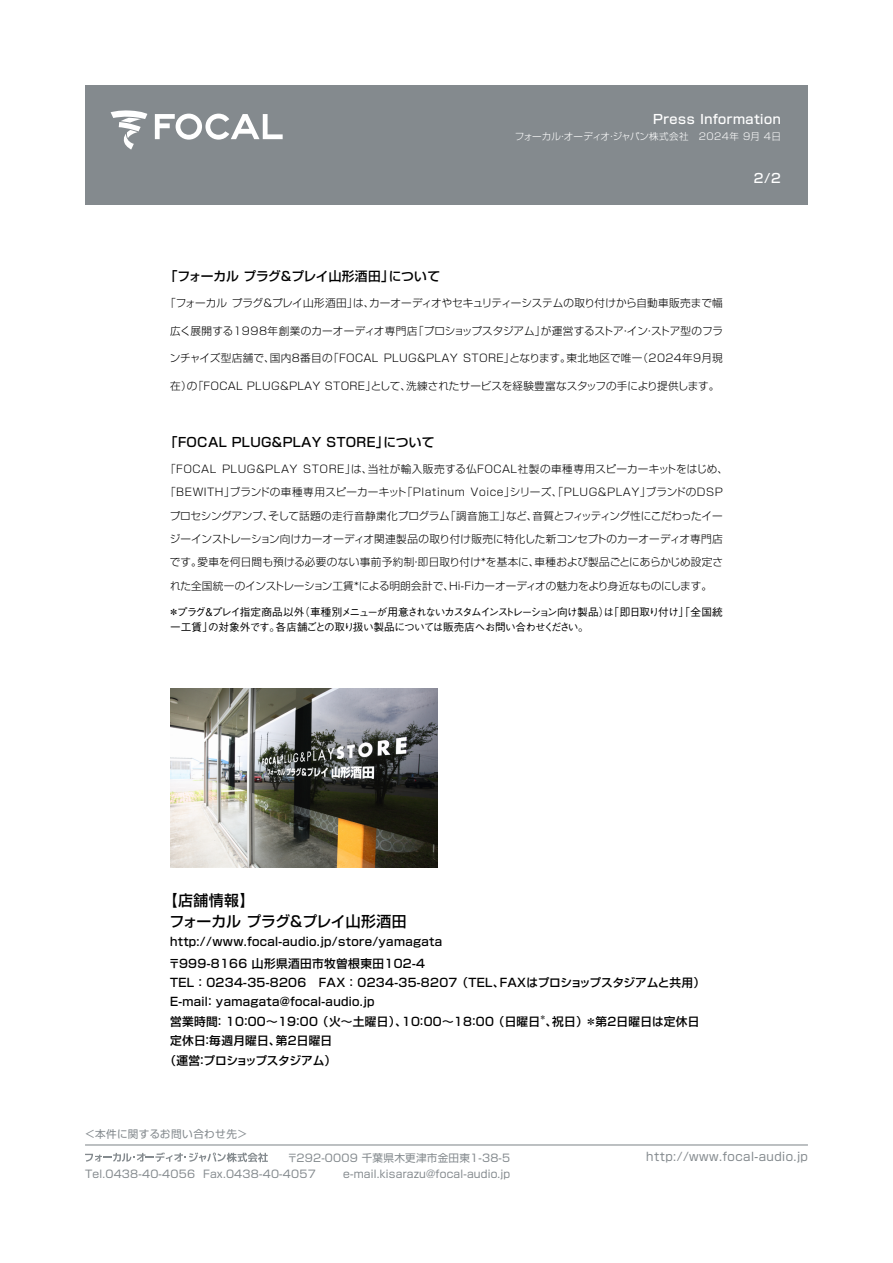
<style>
.page{position:relative;width:893px;height:1263px;background:#fff}
.page>*{position:absolute;margin:0;border:0;box-sizing:border-box;transform-origin:0 0}
.t1{font:500 14.85px/21.3px "Shin Go Pro";color:#000}
.t2{font:500 12.75px "Shin Go Pro";letter-spacing:.03em;color:#000}
.t3{font:500 12.75px "Shin Go Pro";letter-spacing:.04em;color:#fff}
.t4{font:500 12.75px "Shin Go Pro";letter-spacing:-.005em;color:#000}
.t5{font:500 11.7px/19.2px "Shin Go Pro";letter-spacing:.03em;color:#000}
.t6{font:11.7px "Shin Go Pro";letter-spacing:.04em;color:#848a8e}
.t7{font:500 11.7px "Shin Go Pro";letter-spacing:-.025em;color:#000}
.t8{font:500 11.7px/20.2px "Shin Go Pro";letter-spacing:-.02em;color:#000}
.t9{font:300 10.65px "Shin Go Pro";letter-spacing:.01em;color:#000}
.t10{font:300 10.65px "Shin Go Pro";letter-spacing:-.01em;color:#000}
.t11{font:10.65px/15.9px "Shin Go Pro";letter-spacing:.02em;color:#848a8e;text-align:right}
.t12{font:300 10.65px "Shin Go Pro";letter-spacing:.035em;color:#000}
.t13{font:500 10.65px "Gothic BBB Pro";letter-spacing:-.08em;color:#000}
.t14{font:500 10.65px "Gothic BBB Pro";letter-spacing:-.12em;color:#000}
.t15{font:300 10.65px "Shin Go Pro";letter-spacing:-.02em;color:#000}
.t16{font:300 10.65px "Shin Go Pro";letter-spacing:.05em;color:#000}
.t17{font:300 10.65px "Shin Go Pro";letter-spacing:-.06em;color:#000}
.t18{font:300 10.65px "Shin Go Pro";letter-spacing:-.03em;color:#000}
.t19{font:300 10.65px "Shin Go Pro";letter-spacing:.03em;color:#000}
.t20{font:300 10.65px "Shin Go Pro";letter-spacing:.045em;color:#000}
.t21{font:500 10.65px "Gothic BBB Pro";letter-spacing:.02em;color:#000}
.t22{font:300 9.6px "Shin Go Pro";letter-spacing:.02em;color:#fff}
.t23{font:500 6.75px "Shin Go Pro";color:#000}
</style>
<div class="page">
<div style="left:85px;top:85px;width:723px;height:119px;background:#848a8e"></div>
<svg style="left:155px;top:114px;width:128px;height:26px"></svg>
<svg style="left:111px;top:110px;width:36px;height:40px"></svg>
<hr style="left:85px;top:1144px;width:723px;height:1px;background:#848a8e">
<svg style="left:85px;top:1152px;width:183px;height:10px"></svg>
<img style="left:170px;top:689px;width:268px;height:178px">
<p class="t3" style="left:653px;top:109px;width:129px">Press Information</p>
<p class="t22" style="left:515px;top:129px;width:268px">フォーカルオーディオジャパン株式会社　2024年 9月 4日</p>
<p class="t22" style="left:558px;top:129px;width:11px">・</p>
<p class="t22" style="left:607px;top:129px;width:11px">・</p>
<p class="t3" style="left:754px;top:168px;width:28px">2/2</p>
<p class="t4" style="left:165px;top:266px;width:231px">「フォーカルプラグ＆プレイ山形酒田」</p>
<p class="t10" style="left:369px;top:294px;width:355px">カーオーディオやセキュリティーシステムの取り付けから自動車販売まで幅</p>
<p class="t2" style="left:389px;top:266px;width:53px">について</p>
<p class="t9" style="left:232px;top:294px;width:144px">プラグ＆プレイ山形酒田は」、</p>
<p class="t9" style="left:165px;top:294px;width:63px">「フォーカル</p>
<p class="t15" style="left:413px;top:322px;width:134px">「プロショップスタジアム」</p>
<p class="t10" style="left:541px;top:322px;width:184px">が運営するストアインストア型のフラ</p>
<p class="t9" style="left:170px;top:322px;width:249px">広く展開する1998年創業のカーオーディオ専門店</p>
<p class="t9" style="left:620px;top:322px;width:12px">・</p>
<p class="t9" style="left:644px;top:322px;width:12px">・</p>
<p class="t9" style="left:170px;top:349px;width:107px">ンチャイズ型店舗で、</p>
<p class="t9" style="left:328px;top:349px;width:52px">「FOCAL</p>
<p class="t12" style="left:638px;top:349px;width:87px">（2024年9月現</p>
<p class="t12" style="left:566px;top:349px;width:78px">東北地区で唯一</p>
<p class="t9" style="left:270px;top:349px;width:64px">国内8番目の</p>
<p class="t9" style="left:463px;top:349px;width:53px">STORE」</p>
<p class="t9" style="left:509px;top:349px;width:63px">となります。</p>
<p class="t19" style="left:384px;top:349px;width:76px">PLUG&amp;PLAY</p>
<p class="t10" style="left:406px;top:377px;width:315px">洗練されたサービスを経験豊富なスタッフの手により提供します。</p>
<p class="t9" style="left:170px;top:377px;width:208px">在 「の） FOCAL PLUG&amp;PLAY STORE」</p>
<p class="t9" style="left:371px;top:377px;width:42px">として、</p>
<p class="t2" style="left:165px;top:432px;width:225px">「FOCAL PLUG&amp;PLAY STORE」</p>
<p class="t12" style="left:368px;top:460px;width:362px">当社が輸入販売する仏FOCAL社製の車種専用スピーカーキットをはじめ、</p>
<p class="t2" style="left:383px;top:432px;width:53px">について</p>
<p class="t9" style="left:165px;top:460px;width:53px">「FOCAL</p>
<p class="t9" style="left:303px;top:460px;width:71px">STORE は」、</p>
<p class="t20" style="left:222px;top:460px;width:77px">PLUG&amp;PLAY</p>
<p class="t9" style="left:230px;top:483px;width:178px">ブランドの車種専用スピーカーキット</p>
<p class="t9" style="left:646px;top:483px;width:79px">ブランドのDSP</p>
<p class="t16" style="left:510px;top:483px;width:142px">シリーズ、「PLUG&amp;PLAY」</p>
<p class="t9" style="left:165px;top:483px;width:71px">「BEWITH」</p>
<p class="t16" style="left:402px;top:483px;width:65px">「Platinum</p>
<p class="t9" style="left:471px;top:483px;width:46px">Voice」</p>
<p class="t18" style="left:170px;top:507px;width:105px">プロセシングアンプ、</p>
<p class="t9" style="left:170px;top:530px;width:555px">ジーインストレーション向けカーオーディオ関連製品の取り付け販売に特化した新コンセプトのカーオーディオ専門店</p>
<p class="t15" style="left:535px;top:554px;width:190px">車種および製品ごとにあらかじめ設定さ</p>
<p class="t9" style="left:269px;top:507px;width:183px">そして話題の走行音静粛化プログラム</p>
<p class="t17" style="left:532px;top:507px;width:192px">音質とフィッティング性にこだわったイー</p>
<p class="t9" style="left:445px;top:507px;width:67px">「調音施工」</p>
<p class="t9" style="left:506px;top:507px;width:33px">など、</p>
<p class="t9" style="left:198px;top:554px;width:343px">愛車を何日間も預ける必要のない事前予約制即日取り付け*を基本に、</p>
<p class="t9" style="left:170px;top:554px;width:34px">です。</p>
<p class="t9" style="left:411px;top:554px;width:12px">・</p>
<p class="t10" style="left:170px;top:577px;width:286px">れた全国統一のインストレーション工賃*による明朗会計で、</p>
<p class="t14" style="left:299px;top:604px;width:425px">（車種別メニューが用意されないカスタムインストレーション向け製品 「は） 即日取り付け」「全国統</p>
<p class="t9" style="left:449px;top:577px;width:264px">Hi-Fiカーオーディオの魅力をより身近なものにします。</p>
<p class="t13" style="left:177px;top:604px;width:30px">プラグ</p>
<p class="t21" style="left:212px;top:604px;width:94px">プレイ指定商品以外</p>
<p class="t13" style="left:204px;top:604px;width:12px">＆</p>
<p class="t13" style="left:169px;top:604px;width:12px">＊</p>
<p class="t13" style="left:276px;top:619px;width:315px">各店舗ごとの取り扱い製品については販売店へお問い合わせください。</p>
<p class="t13" style="left:170px;top:619px;width:45px">一工賃」</p>
<p class="t13" style="left:208px;top:619px;width:73px">の対象外です。</p>
<h1 class="t1" style="left:169px;top:888px;width:239px;text-indent:-7px">【店舗情報【<br>フォーカルプラグ＆プレイ山形酒田</h1>
<p class="t5" style="left:169px;top:929px;width:275px;line-height:22.4px">http://www.focal-audio.jp/store/yamagata〒999-8166 山形県酒田市牧曽根東田102-4</p>
<p class="t7" style="left:500px;top:973px;width:207px">FAXはプロショップスタジアムと共用(</p>
<p class="t5" style="left:204px;top:972px;width:302px;text-indent:-34px">TEL：0234-35-8206　FAX：0234-35-8207（TEL、：yamagata@focal-audio.jp</p>
<p class="t5" style="left:170px;top:991px;width:39px">E-mail</p>
<p class="t23" style="left:539px;top:1012px;width:8px">＊</p>
<p class="t5" style="left:170px;top:1010px;width:164px">営業時間<br>定休日毎週月曜日第、 2日曜日</p>
<p class="t5" style="left:552px;top:1010px;width:149px">祝日）＊第2日曜日は定休日</p>
<p class="t5" style="left:214px;top:1010px;width:194px">：1 0：00～1 9：00（火〜土曜日）、</p>
<p class="t5" style="left:402px;top:1010px;width:140px">1 0：00～1 8：00（日曜日</p>
<p class="t5" style="left:545px;top:1010px;width:13px">、</p>
<p class="t8" style="left:164px;top:1029px;width:173px;text-indent:37px">：<br>（運営プロショップスタジアム(</p>
<p class="t5" style="left:196px;top:1049px;width:13px">：</p>
<p class="t11" style="left:85px;top:1125px;width:164px">＜本件に関するお問い合わせ先&lt;</p>
<p class="t11" style="left:85px;top:1164px;width:112px">Tel.0438-40-4056</p>
<p class="t11" style="left:287px;top:1148px;width:225px">〒292-0009 千葉県木更津市金田東1-38-5 e-mail.kisarazu@focal-audio j p.</p>
<p class="t11" style="left:203px;top:1164px;width:114px">Fax.0438-40-4057</p>
<p class="t6" style="left:646px;top:1146px;width:163px">http://www.focal-audio j p.</p>
</div>
